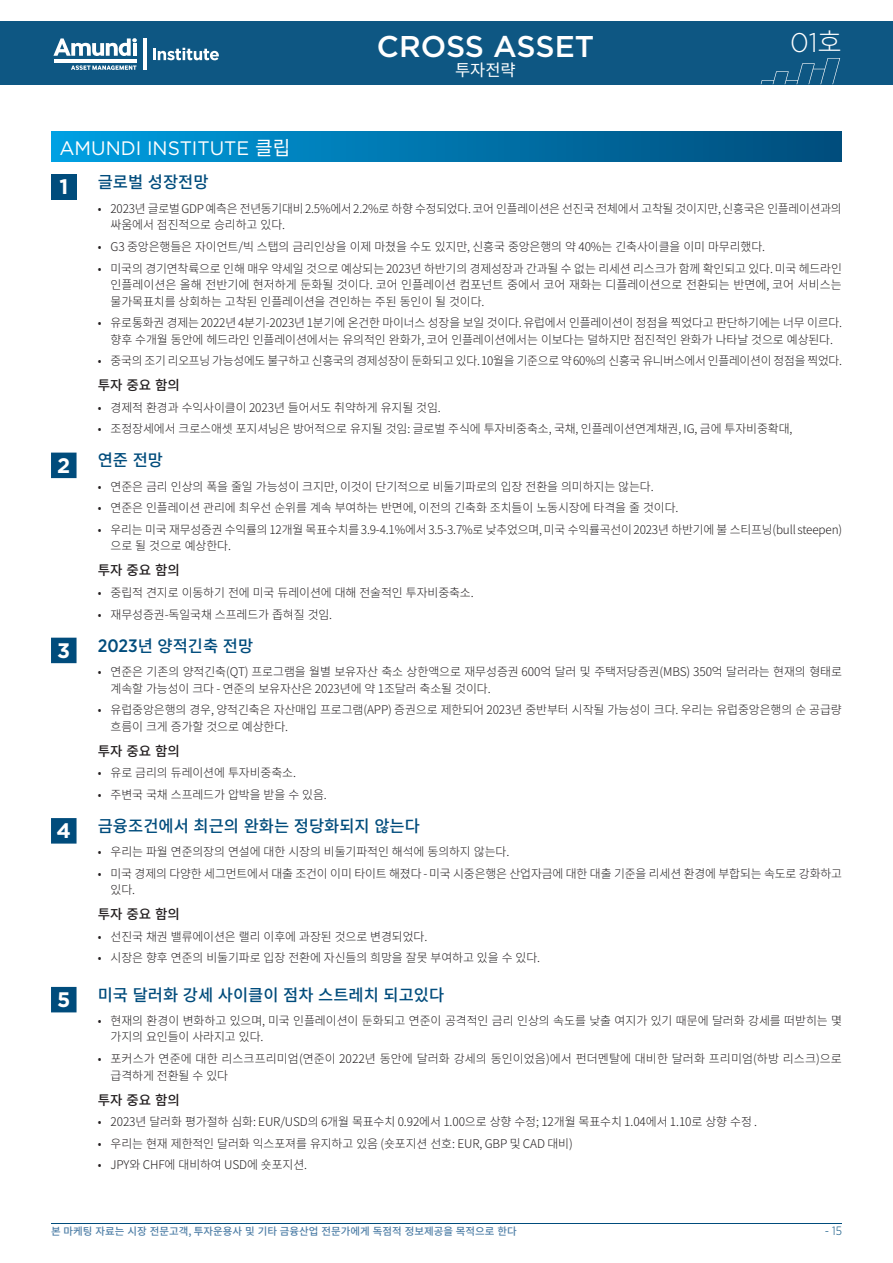
<style>
.page{position:relative;width:893px;height:1263px;background:#fff}
.page>*{position:absolute;margin:0;border:0;box-sizing:border-box;transform-origin:0 0}
.t1{font:500 30px "Gotham";letter-spacing:-.005em;color:#fff}
.t2{font:300 27px "Gotham";color:#fff}
.t3{font:700 21px "Gotham";color:#fff}
.t4{font:19.5px "Gotham";color:#fff}
.t5{font:500 16.5px "Noto Sans CJ Kkr";color:#004c7c}
.t6{font:16.5px "Noto Sans CJ Kkr";color:#fff}
.t7{font:500 13.5px "Noto Sans CJ Kkr";color:#231f20}
.t8{font:300 12px/16.5px "Noto Sans CJ Kkr";letter-spacing:-.01em;color:#231f20}
.t9{font:300 12px "Gotham Narrow";color:#004c7c}
.t10{font:500 10.35px "Noto Sans CJ Kkr";color:#4f7fa7}
.s1{font-family:"Noto Sans CJ Kkr"}
.s2{font-family:"Gotham Narrow";font-size:18px}
</style>
<div class="page">
<hr style="left:51px;top:1222px;width:791px;height:1px;background:#004c7c">
<div style="left:0;top:21px;width:893px;height:64px;background:#0e5783"></div>
<svg style="left:53px;top:38px;width:84px;height:18px"></svg>
<hr style="left:54px;top:59px;width:82px;height:3px;background:#fff">
<svg style="left:71px;top:65px;width:65px;height:5px"></svg>
<hr style="left:143px;top:38px;width:3px;height:32px;background:#fff">
<svg style="left:153px;top:48px;width:66px;height:12px"></svg>
<svg style="left:761px;top:58px;width:79px;height:26px"></svg>
<div style="left:51px;top:132px;width:791px;height:30px;background:linear-gradient(to right,#009fe0,#004c7a)"></div>
<div style="left:51px;top:174px;width:26px;height:26px;background:#004c7c"></div>
<svg style="left:51px;top:453px;width:26px;height:559px"></svg>
<h1 class="t1" style="left:377px;top:27px;width:219px">CROSS ASSET</h1>
<h3 class="t6" style="left:455px;top:61px;width:62px">투자전략</h3>
<h2 class="t2" style="left:790px;top:25px;width:53px">01<span class="s1">호</span></h2>
<p class="t4" style="left:60px;top:135px;width:232px">AMUNDI INSTITUTE <span class="s1">클립</span></p>
<p class="t3" style="left:59px;top:173px;width:10px">1</p>
<p class="t5" style="left:98px;top:173px;width:112px">글로벌 성장전망</p>
<p class="t8" style="left:111px;top:200px;width:733px;text-indent:-13px">• 2023년 글로벌 GDP 예측은 전년동기대비 2.5%에서 2.2%로 하향 수정되었다. 코어 인플레이션은 선진국 전체에서 고착될 것이지만, 신흥국은 인플레이션과의 싸움에서 점진적으로 승리하고 있다.</p>
<p class="t8" style="left:98px;top:238px;width:669px">• G3 중앙은행들은 자이언트/빅 스탭의 금리인상을 이제 마쳤을 수도 있지만, 신흥국 중앙은행의 약 40%는 긴축사이클을 이미 마무리했다.</p>
<p class="t8" style="left:111px;top:260px;width:733px;text-align:justify;text-indent:-13px">• 미국의 경기연착륙으로 인해 매우 약세일 것으로 예상되는 2023년 하반기의 경제성장과 간과될 수 없는 리세션 리스크가 함께 확인되고 있다. 미국 헤드라인 인플레이션은 올해 전반기에 현저하게 둔화될 것이다. 코어 인플레이션 컴포넌트 중에서 코어 재화는 디플레이션으로 전환되는 반면에, 코어 서비스는 물가목표치를 상회하는 고착된 인플레이션을 견인하는 주된 동인이 될 것이다.</p>
<p class="t8" style="left:98px;top:315px;width:746px;text-align:center">• 유로통화권 경제는 2022년 4분기-2023년 1분기에 온건한 마이너스 성장을 보일 것이다. 유럽에서 인플레이션이 정점을 찍었다고 판단하기에는 너무 이르다. 향후 수개월 동안에 헤드라인 인플레이션에서는 유의적인 완화가, 코어 인플레이션에서는 이보다는 덜하지만 점진적인 완화가 나타날 것으로 예상된다.</p>
<p class="t8" style="left:98px;top:353px;width:746px">• 중국의 조기 리오프닝 가능성에도 불구하고 신흥국의 경제성장이 둔화되고 있다. 10월을 기준으로 약 60%의 신흥국 유니버스에서 인플레이션이 정점을 찍었다.</p>
<p class="t7" style="left:98px;top:378px;width:84px">투자 중요 함의</p>
<p class="t8" style="left:98px;top:399px;width:345px">• 경제적 환경과 수익사이클이 2023년 들어서도 취약하게 유지될 것임.</p>
<p class="t8" style="left:98px;top:421px;width:696px">• 조정장세에서 크로스애셋 포지셔닝은 방어적으로 유지될 것임: 글로벌 주식에 투자비중축소, 국채, 인플레이션연계채권, IG, 금에 투자비중확대,</p>
<p class="t3" style="left:57px;top:451px;width:15px">2</p>
<p class="t5" style="left:98px;top:451px;width:67px">연준 전망</p>
<p class="t8" style="left:98px;top:478px;width:557px">• 연준은 금리 인상의 폭을 줄일 가능성이 크지만, 이것이 단기적으로 비둘기파로의 입장 전환을 의미하지는 않는다.</p>
<p class="t8" style="left:98px;top:500px;width:582px">• 연준은 인플레이션 관리에 최우선 순위를 계속 부여하는 반면에, 이전의 긴축화 조치들이 노동시장에 타격을 줄 것이다.</p>
<p class="t8" style="left:111px;top:521px;width:733px;text-indent:-13px">• 우리는 미국 재무성증권 수익률의 12개월 목표수치를 3.9-4.1%에서 3.5-3.7%로 낮추었으며, 미국 수익률곡선이 2023년 하반기에 불 스티프닝(bull steepen) 으로 될 것으로 예상한다.</p>
<p class="t7" style="left:98px;top:563px;width:84px">투자 중요 함의</p>
<p class="t8" style="left:98px;top:584px;width:377px">• 중립적 견지로 이동하기 전에 미국 듀레이션에 대해 전술적인 투자비중축소.</p>
<p class="t8" style="left:98px;top:606px;width:236px">• 재무성증권-독일국채 스프레드가 좁혀질 것임.</p>
<p class="t3" style="left:57px;top:636px;width:15px">3</p>
<p class="t5" style="left:98px;top:636px;width:157px"><span class="s2">2023</span>년 양적긴축 전망</p>
<p class="t8" style="left:111px;top:664px;width:733px;text-indent:-13px">• 연준은 기존의 양적긴축(QT) 프로그램을 월별 보유자산 축소 상한액으로 재무성증권 600억 달러 및 주택저당증권(MBS) 350억 달러라는 현재의 형태로 계속할 가능성이 크다 - 연준의 보유자산은 2023년에 약 1조달러 축소될 것이다.</p>
<p class="t8" style="left:111px;top:702px;width:733px;text-indent:-13px">• 유럽중앙은행의 경우, 양적긴축은 자산매입 프로그램(APP) 증권으로 제한되어 2023년 중반부터 시작될 가능성이 크다. 우리는 유럽중앙은행의 순 공급량 흐름이 크게 증가할 것으로 예상한다.</p>
<p class="t7" style="left:98px;top:743px;width:84px">투자 중요 함의</p>
<p class="t8" style="left:98px;top:765px;width:200px">• 유로 금리의 듀레이션에 투자비중축소.</p>
<p class="t8" style="left:98px;top:786px;width:231px">• 주변국 국채 스프레드가 압박을 받을 수 있음.</p>
<p class="t3" style="left:57px;top:817px;width:16px">4</p>
<p class="t5" style="left:98px;top:816px;width:324px">금융조건에서 최근의 완화는 정당화되지 않는다</p>
<p class="t8" style="left:98px;top:844px;width:413px">• 우리는 파월 연준의장의 연설에 대한 시장의 비둘기파적인 해석에 동의하지 않는다.</p>
<p class="t8" style="left:111px;top:865px;width:733px;text-indent:-13px">• 미국 경제의 다양한 세그먼트에서 대출 조건이 이미 타이트 해졌다 - 미국 시중은행은 산업자금에 대한 대출 기준을 리세션 환경에 부합되는 속도로 강화하고 있다.</p>
<p class="t7" style="left:98px;top:907px;width:84px">투자 중요 함의</p>
<p class="t8" style="left:98px;top:928px;width:331px">• 선진국 채권 밸류에이션은 랠리 이후에 과장된 것으로 변경되었다.</p>
<p class="t8" style="left:98px;top:950px;width:444px">• 시장은 향후 연준의 비둘기파로 입장 전환에 자신들의 희망을 잘못 부여하고 있을 수 있다.</p>
<p class="t3" style="left:57px;top:986px;width:15px">5</p>
<p class="t5" style="left:98px;top:985px;width:348px">미국 달러화 강세 사이클이 점차 스트레치 되고있다</p>
<p class="t8" style="left:111px;top:1012px;width:733px;text-indent:-13px">• 현재의 환경이 변화하고 있으며, 미국 인플레이션이 둔화되고 연준이 공격적인 금리 인상의 속도를 낮출 여지가 있기 때문에 달러화 강세를 떠받히는 몇 가지의 요인들이 사라지고 있다.</p>
<p class="t8" style="left:111px;top:1051px;width:733px;text-indent:-13px">• 포커스가 연준에 대한 리스크프리미엄(연준이 2022년 동안에 달러화 강세의 동인이었음)에서 펀더멘탈에 대비한 달러화 프리미엄(하방 리스크)으로 급격하게 전환될 수 있다</p>
<p class="t7" style="left:98px;top:1092px;width:84px">투자 중요 함의</p>
<p class="t8" style="left:98px;top:1114px;width:661px">• 2023년 달러화 평가절하 심화: EUR/USD의 6개월 목표수치 0.92에서 1.00으로 상향 수정; 12개월 목표수치 1.04에서 1.10로 상향 수정 .</p>
<p class="t8" style="left:98px;top:1135px;width:476px">• 우리는 현재 제한적인 달러화 익스포져를 유지하고 있음 (숏포지션 선호: EUR, GBP 및 CAD 대비)</p>
<p class="t8" style="left:98px;top:1157px;width:211px">• JPY와 CHF에 대비하여 USD에 숏포지션.</p>
<p class="t10" style="left:51px;top:1225px;width:467px">본 마케팅 자료는 시장 전문고객, 투자운용사 및 기타 금융산업 전문가에게 독점적 정보제공을 목적으로 한다</p>
<p class="t9" style="left:825px;top:1224px;width:19px">- 15</p>
</div>
